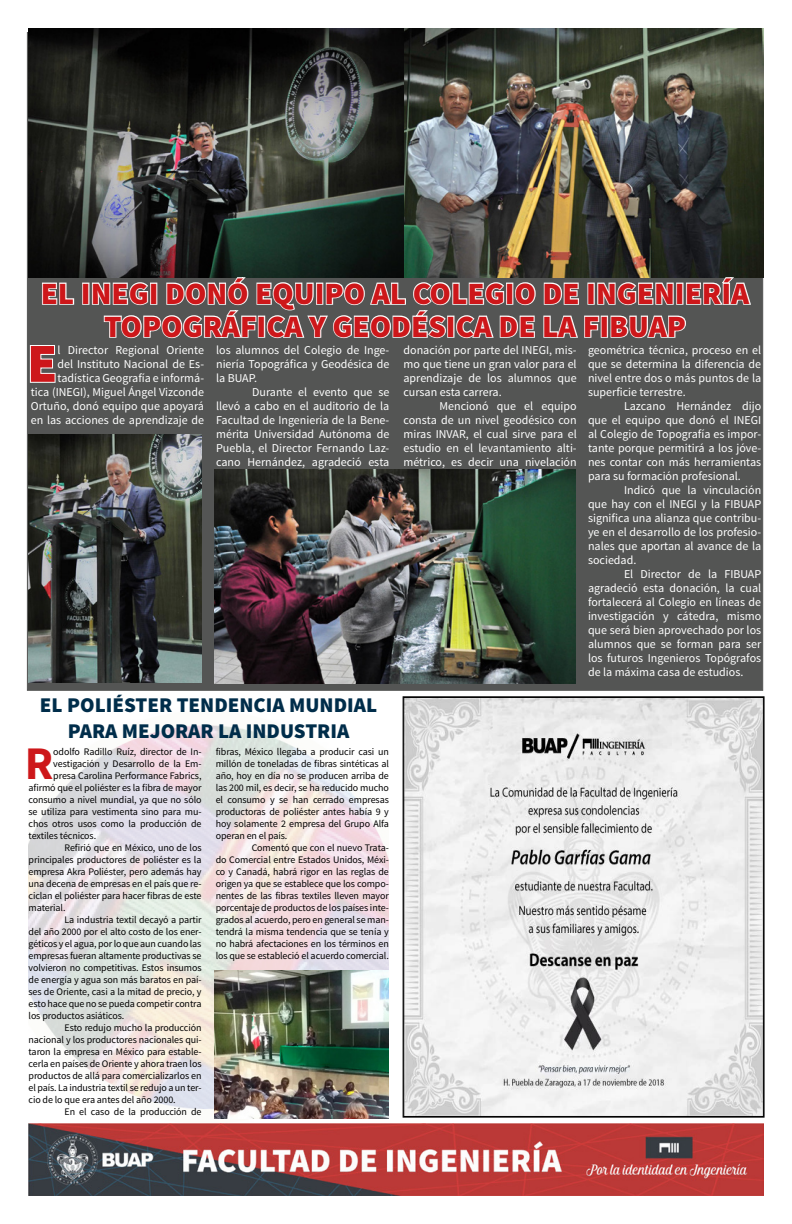
<style>
.page{position:relative;width:792px;height:1224px;background:#fff}
.page>*{position:absolute;margin:0;border:0;box-sizing:border-box;transform-origin:0 0}
.t1{font:900 55.1px "Source Sans Pro";color:#cd171a}
.t2{font:700 46.8px "Source Sans Pro";color:#cd171a}
.t3{font:900 31px/33px "Source Sans Pro";color:#cd171a;text-align:center}
.t4{font:900 21px/25.2px "Source Sans Pro";color:#002d4a;text-align:center}
.t5{font:12px/14px "Source Sans Pro";color:#fff;text-align:justify}
.t6{font:10px/12px "Source Sans Pro";letter-spacing:-.01em;color:#000;text-align:justify}
</style>
<div class="page">
<img style="left:29px;top:725px;width:360px;height:394px">
<div style="left:27px;top:32px;width:736px;height:659px;background:#545554;border:1px solid #545554"></div>
<img style="left:403px;top:28px;width:361px;height:249px">
<img style="left:29px;top:28px;width:374px;height:249px">
<svg style="left:29px;top:345px;width:27px;height:38px"></svg>
<svg style="left:42px;top:282px;width:33px;height:23px"></svg>
<div style="left:82px;top:283px;width:7px;height:22px;border:2px solid #fff"></div>
<svg style="left:91px;top:275px;width:661px;height:64px"></svg>
<img style="left:28px;top:434px;width:173px;height:249px">
<img style="left:215px;top:470px;width:360px;height:214px">
<img style="left:29px;top:1123px;width:735px;height:73px">
<svg style="left:403px;top:697px;width:359px;height:420px"></svg>
<div style="left:404px;top:697px;width:360px;height:420px;border:1px solid #000"></div>
<img style="left:215px;top:970px;width:174px;height:149px">
<h3 class="t3" style="left:41px;top:278px;width:710px">EL INEGI DONÓ EQUIPO AL COLEGIO DE INGENIERÍA<br>TOPOGRÁFICA Y GEODÉSICA DE LA FIBUAP</h3>
<p class="t5" style="left:216px;top:343px;width:175px">los alumnos del Colegio de Inge&shy;niería Topográfica y Geodésica de la BUAP.</p>
<p class="t5" style="left:216px;top:385px;width:175px;text-indent:36px">Durante el evento que se llevó a cabo en el auditorio de la Facultad de Ingeniería de la Bene&shy;mérita Universidad Autónoma de Puebla, el Director Fernando Laz&shy;cano Hernández, agradeció esta</p>
<p class="t5" style="left:404px;top:343px;width:175px">donación por parte del INEGI, mis&shy;mo que tiene un gran valor para el aprendizaje de los alumnos que cursan esta carrera.</p>
<p class="t5" style="left:404px;top:399px;width:175px;text-indent:36px">Mencionó que el equipo consta de un nivel geodésico con miras INVAR, el cual sirve para el estudio en el levantamiento alti&shy;métrico, es decir una nivelación</p>
<p class="t5" style="left:588px;top:343px;width:175px">geométrica técnica, proceso en el que se determina la diferencia de nivel entre dos o más puntos de la superficie terrestre.</p>
<p class="t5" style="left:588px;top:399px;width:175px;text-indent:36px">Lazcano Hernández dijo que el equipo que donó el INEGI al Colegio de Topografía es impor&shy;tante porque permitirá a los jóve&shy;nes contar con más herramientas para su formación profesional.</p>
<p class="t5" style="left:588px;top:483px;width:175px;text-indent:36px">Indicó que la vinculación que hay con el INEGI y la FIBUAP significa una alianza que contribu&shy;ye en el desarrollo de los profesio&shy;nales que aportan al avance de la sociedad.</p>
<p class="t5" style="left:588px;top:567px;width:175px;text-indent:36px">El Director de la FIBUAP agradeció esta donación, la cual fortalecerá al Colegio en líneas de investigación y cátedra, mismo que será bien aprovechado por los alumnos que se forman para ser los futuros Ingenieros Topógrafos de la máxima casa de estudios.</p>
<p class="t5" style="left:31px;top:343px;width:175px;text-align:right">l Director Regional Oriente<br>del Instituto Nacional de Es&shy;tadística Geografía e informá-<br>tica (INEGI), Miguel Ángel Vizconde<br>Ortuño, donó equipo que apoyará en las acciones de aprendizaje de</p>
<h1 class="t1" style="left:27px;top:328px;width:32px">E</h1>
<h3 class="t4" style="left:40px;top:694px;width:339px">EL POLIÉSTER TENDENCIA MUNDIAL<br>PARA MEJORAR LA INDUSTRIA</h3>
<p class="t6" style="left:216px;top:746px;width:175px">fibras, México llegaba a producir casi un millón de toneladas de fibras sintéticas al año, hoy en día no se producen arriba de las 200 mil, es decir, se ha reducido mucho el consumo y se han cerrado empresas productoras de poliéster antes había 9 y hoy solamente 2 empresa del Grupo Alfa operan en el país.</p>
<p class="t6" style="left:216px;top:842px;width:175px;text-indent:36px">Comentó que con el nuevo Trata&shy;do Comercial entre Estados Unidos, Méxi&shy;co y Canadá, habrá rigor en las reglas de origen ya que se establece que los compo&shy;nentes de las fibras textiles lleven mayor porcentaje de productos de los países inte&shy;grados al acuerdo, pero en general se man&shy;tendrá la misma tendencia que se tenía y no habrá afectaciones en los términos en los que se estableció el acuerdo comercial.</p>
<h2 class="t2" style="left:25px;top:733px;width:30px">R</h2>
<p class="t6" style="left:53px;top:746px;width:150px">odolfo Radillo Ruíz, director de In-</p>
<p class="t6" style="left:53px;top:758px;width:150px">vestigación y Desarrollo de la Em-</p>
<p class="t6" style="left:53px;top:770px;width:150px">presa Carolina Performance Fabrics,</p>
<p class="t6" style="left:29px;top:782px;width:174px">afirmó que el poliéster es la fibra de mayor</p>
<p class="t6" style="left:29px;top:794px;width:174px">consumo a nivel mundial, ya que no sólo</p>
<p class="t6" style="left:29px;top:806px;width:174px">se utiliza para vestimenta sino para mu-</p>
<p class="t6" style="left:29px;top:818px;width:174px">chos otros usos como la producción de</p>
<p class="t6" style="left:29px;top:830px;width:69px">textiles técnicos.</p>
<p class="t6" style="left:65px;top:842px;width:138px">Refirió que en México, uno de los</p>
<p class="t6" style="left:29px;top:854px;width:174px">principales productores de poliéster es la</p>
<p class="t6" style="left:29px;top:866px;width:174px">empresa Akra Poliéster, pero además hay</p>
<p class="t6" style="left:29px;top:878px;width:174px">una decena de empresas en el país que re-</p>
<p class="t6" style="left:29px;top:890px;width:175px">ciclan el poliéster para hacer fibras de este</p>
<p class="t6" style="left:29px;top:902px;width:38px">material.</p>
<p class="t6" style="left:65px;top:914px;width:138px">La industria textil decayó a partir</p>
<p class="t6" style="left:29px;top:926px;width:174px">del año 2000 por el alto costo de los ener-</p>
<p class="t6" style="left:29px;top:938px;width:174px">géticos y el agua, por lo que aun cuando las</p>
<p class="t6" style="left:29px;top:950px;width:174px">empresas fueran altamente productivas se</p>
<p class="t6" style="left:29px;top:962px;width:175px">volvieron no competitivas. Estos insumos</p>
<p class="t6" style="left:29px;top:974px;width:174px">de energía y agua son más baratos en paí-</p>
<p class="t6" style="left:29px;top:986px;width:174px">ses de Oriente, casi a la mitad de precio, y</p>
<p class="t6" style="left:29px;top:998px;width:174px">esto hace que no se pueda competir contra</p>
<p class="t6" style="left:29px;top:1010px;width:97px">los productos asiáticos.</p>
<p class="t6" style="left:65px;top:1022px;width:138px">Esto redujo mucho la producción</p>
<p class="t6" style="left:29px;top:1034px;width:174px">nacional y los productores nacionales qui-</p>
<p class="t6" style="left:29px;top:1046px;width:174px">taron la empresa en México para estable-</p>
<p class="t6" style="left:29px;top:1058px;width:174px">cerla en países de Oriente y ahora traen los</p>
<p class="t6" style="left:29px;top:1070px;width:174px">productos de allá para comercializarlos en</p>
<p class="t6" style="left:29px;top:1082px;width:174px">el país. La industria textil se redujo a un ter-</p>
<p class="t6" style="left:29px;top:1094px;width:149px">cio de lo que era antes del año 2000.</p>
<p class="t6" style="left:65px;top:1106px;width:138px">En el caso de la producción de</p>
</div>
